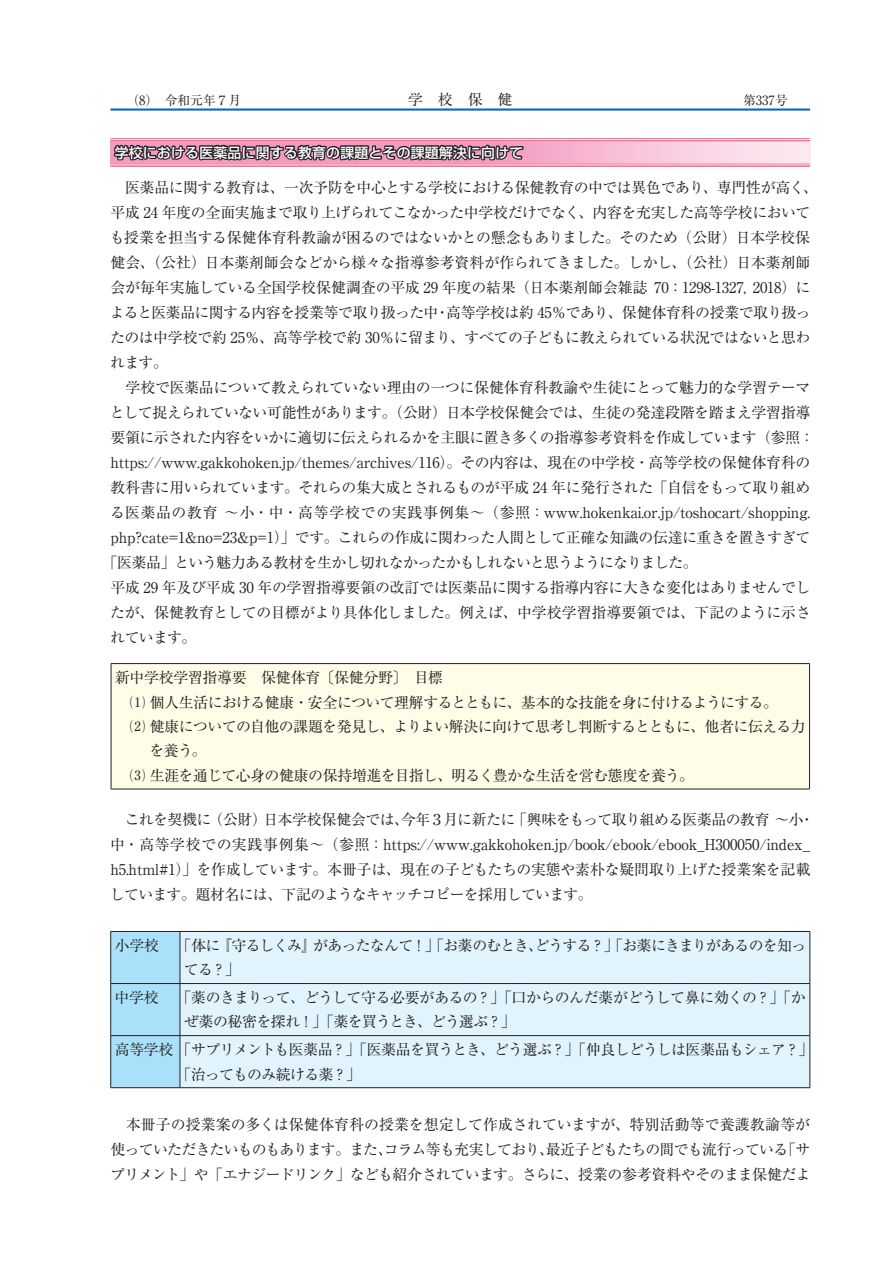
<style>
.page{position:relative;width:893px;height:1263px;background:#fff}
.page>*{position:absolute;margin:0;border:0;box-sizing:border-box;transform-origin:0 0}
.t1{font:14.85px/25px "Ryumin Pro Regular 90 msp RKSJ H";letter-spacing:-.025em;color:#231f20}
.t2{font:14.85px/24.5px "Ryumin Pro Regular 90 msp RKSJ H";letter-spacing:-.05em;color:#231f20}
.t3{font:14.85px "Ryumin Pro Regular 90 msp RKSJ H";letter-spacing:-.045em;color:#231f20}
.t4{font:14.85px "Ryumin Pr 6 N Reg 90 msp RKSJ H";color:#231f20}
.t5{font:13.8px "Shin Go Pro Medium 90 msp RKSJ H";letter-spacing:.02em;color:#fff}
.t6{font:12.75px "Ryumin Pr 6 N Reg 90 msp RKSJ H";color:#231f20}
</style>
<div class="page">
<div style="left:111px;top:932px;width:69px;height:155px;background:#aae1fa"></div>
<div style="left:181px;top:932px;width:628px;height:155px;background:#e1f4fd"></div>
<hr style="left:110px;top:931px;width:70px;height:1px;background:#231f20">
<hr style="left:110px;top:932px;width:1px;height:51px;background:#231f20">
<hr style="left:180px;top:931px;width:630px;height:1px;background:#231f20">
<hr style="left:180px;top:932px;width:1px;height:51px;background:#231f20">
<hr style="left:809px;top:932px;width:1px;height:51px;background:#231f20">
<hr style="left:110px;top:984px;width:1px;height:51px;background:#231f20">
<hr style="left:180px;top:984px;width:1px;height:51px;background:#231f20">
<hr style="left:809px;top:984px;width:1px;height:51px;background:#231f20">
<hr style="left:110px;top:1036px;width:1px;height:52px;background:#231f20">
<hr style="left:180px;top:1036px;width:1px;height:52px;background:#231f20">
<hr style="left:809px;top:1036px;width:1px;height:52px;background:#231f20">
<hr style="left:110px;top:983px;width:700px;height:1px;background:#231f20">
<hr style="left:110px;top:1035px;width:700px;height:1px;background:#231f20">
<hr style="left:110px;top:1087px;width:700px;height:1px;background:#231f20">
<svg style="left:110px;top:141px;width:700px;height:23px;background:#f8c4d9"></svg>
<hr style="left:110px;top:138px;width:700px;height:1px;background:#f27191">
<hr style="left:110px;top:140px;width:700px;height:1px;background:#f27191">
<hr style="left:110px;top:164px;width:700px;height:1px;background:#f27191">
<hr style="left:110px;top:165px;width:700px;height:2px;background:#f27191">
<svg style="left:110px;top:138px;width:417px;height:25px;background:#905f72"></svg>
<div style="left:111px;top:664px;width:698px;height:125px;background:#fffde8"></div>
<hr style="left:111px;top:663px;width:699px;height:1px;background:#231f20">
<hr style="left:111px;top:664px;width:1px;height:125px;background:#231f20">
<hr style="left:809px;top:664px;width:1px;height:125px;background:#231f20">
<hr style="left:111px;top:789px;width:699px;height:1px;background:#231f20">
<hr style="left:110px;top:108px;width:700px;height:3px;background:#0f68b3">
<p class="t6" style="left:126px;top:95px;width:116px">（8）　令和元年７月</p>
<p class="t4" style="left:408px;top:93px;width:106px">学　校　保　健</p>
<p class="t6" style="left:743px;top:95px;width:46px">第337号</p>
<p class="t5" style="left:115px;top:147px;width:410px">学校における医薬品に関する教育の課題とその課題解決に向けて</p>
<p class="t1" style="left:110px;top:177px;width:709px">　医薬品に関する教育は、一次予防を中心とする学校における保健教育の中では異色であり、専門性が高く、</p>
<p class="t1" style="left:110px;top:202px;width:701px">平成 24 年度の全面実施まで取り上げられてこなかった中学校だけでなく、内容を充実した高等学校において</p>
<p class="t1" style="left:110px;top:227px;width:702px">も授業を担当する保健体育科教諭が困るのではないかとの懸念もありました。そのため（公財）日本学校保</p>
<p class="t1" style="left:110px;top:252px;width:701px">健会、（公社）日本薬剤師会などから様々な指導参考資料が作られてきました。しかし、（公社）日本薬剤師</p>
<p class="t1" style="left:110px;top:277px;width:701px">会が毎年実施している全国学校保健調査の平成 29 年度の結果（日本薬剤師会雑誌 70：1298-1327, 2018）に</p>
<p class="t1" style="left:110px;top:302px;width:702px">よると医薬品に関する内容を授業等で取り扱った中・高等学校は約 45％であり、保健体育科の授業で取り扱っ</p>
<p class="t1" style="left:110px;top:327px;width:702px">たのは中学校で約 25％、高等学校で約 30％に留まり、すべての子どもに教えられている状況ではないと思わ</p>
<p class="t1" style="left:110px;top:352px;width:59px">れます。</p>
<p class="t1" style="left:111px;top:377px;width:701px">　学校で医薬品について教えられていない理由の一つに保健体育科教諭や生徒にとって魅力的な学習テーマ</p>
<p class="t1" style="left:110px;top:402px;width:702px">として捉えられていない可能性があります。（公財）日本学校保健会では、生徒の発達段階を踏まえ学習指導</p>
<p class="t1" style="left:110px;top:427px;width:705px">要領に示された内容をいかに適切に伝えられるかを主眼に置き多くの指導参考資料を作成しています（参照：</p>
<p class="t1" style="left:110px;top:452px;width:701px">https://www.gakkohoken.jp/themes/archives/116）。その内容は、現在の中学校・高等学校の保健体育科の</p>
<p class="t1" style="left:110px;top:477px;width:701px">教科書に用いられています。それらの集大成とされるものが平成 24 年に発行された「自信をもって取り組め</p>
<p class="t1" style="left:110px;top:502px;width:701px">る医薬品の教育 ～小・中・高等学校での実践事例集～（参照：www.hokenkai.or.jp/toshocart/shopping.</p>
<p class="t1" style="left:110px;top:527px;width:701px">php?cate=1&amp;no=23&amp;p=1）」です。これらの作成に関わった人間として正確な知識の伝達に重きを置きすぎて</p>
<p class="t3" style="left:103px;top:556px;width:596px">「医薬品」という魅力ある教材を生かし切れなかったかもしれないと思うようになりました。</p>
<p class="t1" style="left:110px;top:576px;width:701px">平成 29 年及び平成 30 年の学習指導要領の改訂では医薬品に関する指導内容に大きな変化はありませんでし</p>
<p class="t1" style="left:110px;top:601px;width:702px">たが、保健教育としての目標がより具体化しました。例えば、中学校学習指導要領では、下記のように示さ</p>
<p class="t1" style="left:110px;top:626px;width:88px">れています。</p>
<p class="t1" style="left:115px;top:667px;width:329px">新中学校学習指導要　保健体育〔保健分野〕　目標</p>
<p class="t1" style="left:115px;top:691px;width:664px">　⑴ 個人生活における健康・安全について理解するとともに、基本的な技能を身に付けるようにする。</p>
<p class="t1" style="left:115px;top:716px;width:692px">　⑵ 健康についての自他の課題を発見し、よりよい解決に向けて思考し判断するとともに、他者に伝える力</p>
<p class="t1" style="left:149px;top:740px;width:59px">を養う。</p>
<p class="t1" style="left:115px;top:765px;width:580px">　⑶ 生涯を通じて心身の健康の保持増進を目指し、明るく豊かな生活を営む態度を養う。</p>
<p class="t1" style="left:110px;top:809px;width:706px">　これを契機に（公財）日本学校保健会では、今年３月に新たに「興味をもって取り組める医薬品の教育 ～小・中・高等学校での実践事例集～（参照：https://www.gakkohoken.jp/book/ebook/ebook_H300050/index_ h5.html#1）」を作成しています。本冊子は、現在の子どもたちの実態や素朴な疑問取り上げた授業案を記載しています。題材名には、下記のようなキャッチコピーを採用しています。</p>
<p class="t2" style="left:184px;top:935px;width:624px;text-indent:-69px">小学校 「体に『守るしくみ』があったなんて！」「お薬のむとき、どうする？」「お薬にきまりがあるのを知ってる？」</p>
<p class="t1" style="left:184px;top:987px;width:623px;line-height:24.5px;text-indent:-69px">中学校 「薬のきまりって、どうして守る必要があるの？」「口からのんだ薬がどうして鼻に効くの？」「かぜ薬の秘密を探れ！」「薬を買うとき、どう選ぶ？」</p>
<p class="t1" style="left:176px;top:1039px;width:638px;line-height:24.5px;text-indent:-62px">高等学校「サプリメントも医薬品？」「医薬品を買うとき、どう選ぶ？」「仲良しどうしは医薬品もシェア？」「治ってものみ続ける薬？」</p>
<p class="t1" style="left:110px;top:1114px;width:702px;text-align:justify">　本冊子の授業案の多くは保健体育科の授業を想定して作成されていますが、特別活動等で養護教諭等が使っていただきたいものもあります。また、コラム等も充実しており、最近子どもたちの間でも流行っている「サプリメント」や「エナジードリンク」なども紹介されています。さらに、授業の参考資料やそのまま保健だよ</p>
</div>
